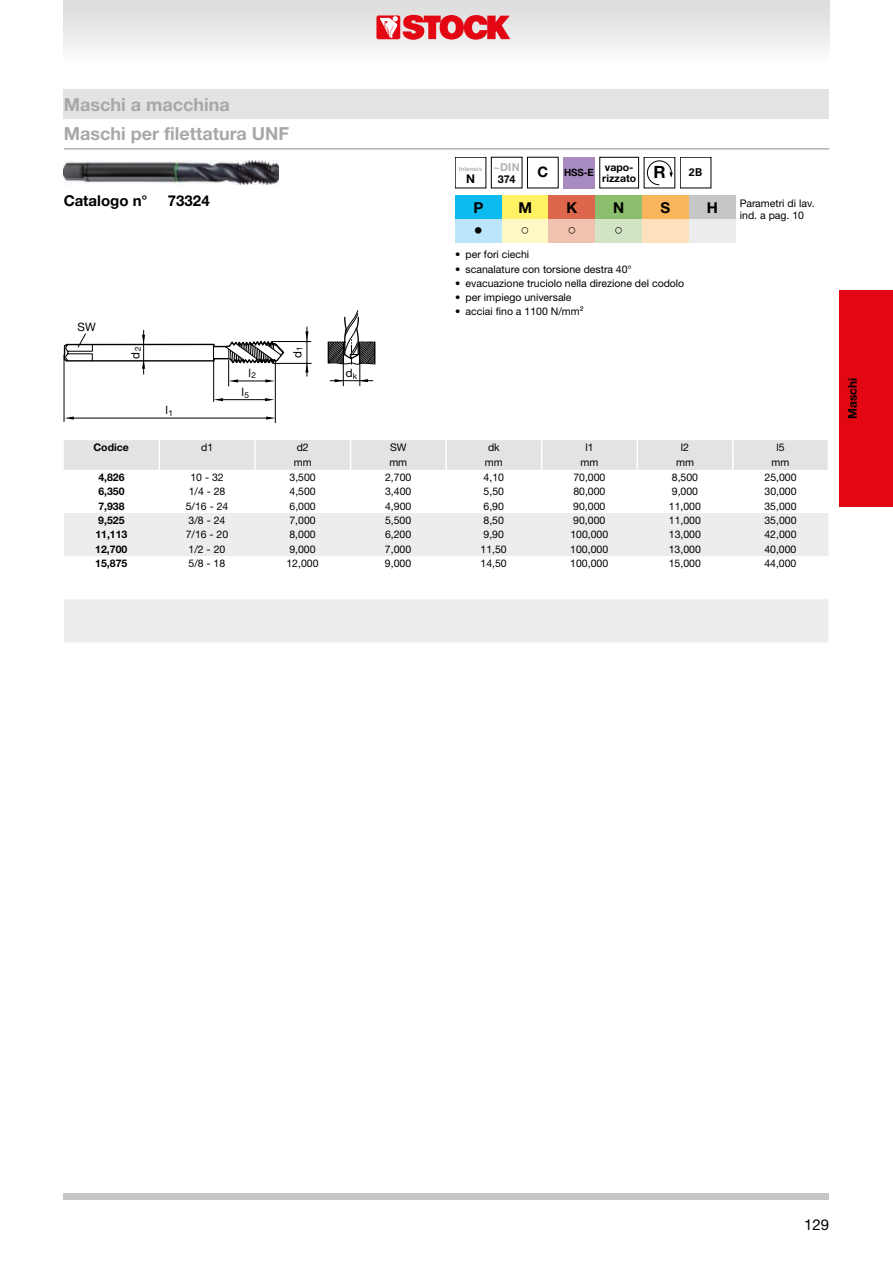
<style>
.page{position:relative;width:893px;height:1263px;background:#fff}
.page>*{position:absolute;margin:0;border:0;box-sizing:border-box;transform-origin:0 0}
.t1{font:700 18px/29.4px "Helvetica Neue LTW1 G";color:#a8a8a7}
.t2{font:700 15px "Helvetica Neue LTW1 G";color:#000}
.t3{font:15px "Helvetica Neue LTW1 G";color:#000}
.t4{font:15px "GUE Symbol";color:#000}
.t5{font:700 12px "Helvetica Neue LTW1 G";color:#000}
.t6{font:11.55px "Helvetica Neue LTW1 G";color:#000}
.t7{font:700 10.8px "Helvetica Neue LTW1 G";color:#b3b2b2}
.t8{font:700 10.8px "Helvetica Neue LTW1 G";color:#000}
.t9{font:700 10.8px "Univers LT";color:#000}
.t10{font:10.5px/12px "Helvetica Neue LTW1 G";color:#000}
.t11{font:700 10.5px/11.2px "Helvetica Neue LTW1 G";color:#000}
.t12{font:700 10.05px "Helvetica Neue LTW1 G";color:#000}
.t13{font:700 6px "Helvetica Neue LTW1 G";letter-spacing:.02em;color:#b3b2b2}
.s1{font-size:14.4px}
</style>
<div class="page">
<div style="left:64px;top:0;width:765px;height:64px;background:linear-gradient(to bottom,#dadada,#fcfcfc)"></div>
<div style="left:376px;top:15px;width:24px;height:24px;background:#e30613;border-radius:2px"></div>
<svg style="left:380px;top:15px;width:130px;height:25px;background:#e65961"></svg>
<div style="left:64px;top:1193px;width:765px;height:6px;background:#c6c6c6"></div>
<svg style="left:64px;top:513px;width:764px;height:129px;fill:#ededed"></svg>
<div style="left:64px;top:440px;width:764px;height:30px;background:#e3e3e3"></div>
<div style="left:64px;top:89px;width:765px;height:30px;background:#e3e3e3"></div>
<div style="left:455px;top:196px;width:47px;height:23px;background:#0bbbef"></div>
<div style="left:502px;top:196px;width:47px;height:23px;background:#fff265"></div>
<div style="left:549px;top:196px;width:46px;height:23px;background:#dc674c"></div>
<div style="left:595px;top:196px;width:47px;height:23px;background:#8bbe6d"></div>
<div style="left:642px;top:196px;width:47px;height:23px;background:#f9b55c"></div>
<div style="left:689px;top:196px;width:47px;height:23px;background:#c6c6c6"></div>
<div style="left:455px;top:219px;width:47px;height:23px;background:#bce4fa"></div>
<div style="left:502px;top:219px;width:47px;height:23px;background:#fff9c7"></div>
<div style="left:549px;top:219px;width:46px;height:23px;background:#f1c2af"></div>
<div style="left:595px;top:219px;width:47px;height:23px;background:#d2e4c4"></div>
<div style="left:642px;top:219px;width:47px;height:23px;background:#fee0bc"></div>
<div style="left:689px;top:219px;width:47px;height:23px;background:#ededed"></div>
<hr style="left:64px;top:148px;width:104px;height:2px;background:#b3b2b2">
<hr style="left:168px;top:148px;width:277px;height:2px;background:#b3b2b2">
<svg style="left:445px;top:148px;width:10px;height:2px"></svg>
<hr style="left:455px;top:148px;width:47px;height:2px;background:#b3b2b2">
<hr style="left:502px;top:148px;width:47px;height:2px;background:#b3b2b2">
<hr style="left:549px;top:148px;width:46px;height:2px;background:#b3b2b2">
<hr style="left:595px;top:148px;width:47px;height:2px;background:#b3b2b2">
<hr style="left:642px;top:148px;width:47px;height:2px;background:#b3b2b2">
<hr style="left:689px;top:148px;width:47px;height:2px;background:#b3b2b2">
<hr style="left:736px;top:148px;width:93px;height:2px;background:#b3b2b2">
<img style="left:64px;top:161px;width:214px;height:23px">
<div style="left:563px;top:157px;width:31px;height:31px;background:#a78ac0"></div>
<div style="left:600px;top:157px;width:39px;height:31px;border:1px solid #000"></div>
<svg style="left:647px;top:160px;width:26px;height:26px"></svg>
<svg style="left:305px;top:331px;width:2px;height:10px"></svg>
<svg style="left:266px;top:416px;width:9px;height:4px"></svg>
<svg style="left:65px;top:416px;width:9px;height:4px"></svg>
<hr style="left:272px;top:341px;width:39px;height:1px;background:#000">
<hr style="left:272px;top:363px;width:40px;height:1px;background:#000">
<hr style="left:307px;top:327px;width:1px;height:50px;background:#000">
<hr style="left:275px;top:360px;width:1px;height:63px;background:#000">
<hr style="left:70px;top:418px;width:200px;height:1px;background:#000">
<hr style="left:64px;top:355px;width:1px;height:67px;background:#000">
<hr style="left:143px;top:330px;width:1px;height:44px;background:#000">
<svg style="left:64px;top:333px;width:222px;height:53px"></svg>
<svg style="left:328px;top:310px;width:47px;height:76px"></svg>
<hr style="left:330px;top:380px;width:43px;height:1px;background:#000">
<svg style="left:214px;top:398px;width:9px;height:3px"></svg>
<hr style="left:213px;top:360px;width:1px;height:42px;background:#000">
<svg style="left:265px;top:398px;width:9px;height:3px"></svg>
<hr style="left:219px;top:399px;width:50px;height:1px;background:#000">
<div style="left:840px;top:290px;width:53px;height:217px;background:#e30613"></div>
<h1 class="t1" style="left:64px;top:89px;width:227px">Maschi a macchina<br>Maschi per filettatura UNF</h1>
<h2 class="t2" style="left:64px;top:192px;width:85px">Catalogo n°</h2>
<h2 class="t2" style="left:168px;top:192px;width:43px">73324</h2>
<p class="t6" style="left:78px;top:320px;width:20px">SW</p>
<p class="t6" style="left:128px;top:359px;width:13px;rotate:-90deg">d<sub>2</sub></p>
<p class="t6" style="left:290px;top:358px;width:13px;rotate:-90deg">d<sub>1</sub></p>
<p class="t13" style="left:459px;top:165px;width:25px">Intensiv</p>
<p class="t5" style="left:466px;top:171px;width:10px">N</p>
<p class="t7" style="left:493px;top:160px;width:28px">~DIN</p>
<p class="t8" style="left:498px;top:172px;width:19px">374</p>
<p class="t12" style="left:537px;top:166px;width:58px"><span class="s1">C</span> HSS-E</p>
<p class="t11" style="left:602px;top:161px;width:65px">vapo&shy;rizzato <sup>R</sup></p>
<p class="t9" style="left:689px;top:166px;width:15px">2B</p>
<h2 class="t2" style="left:473px;top:198px;width:12px">P</h2>
<h2 class="t2" style="left:518px;top:198px;width:15px">M</h2>
<h2 class="t2" style="left:566px;top:198px;width:12px">K</h2>
<h2 class="t2" style="left:613px;top:198px;width:13px">N</h2>
<h2 class="t2" style="left:661px;top:198px;width:11px">S</h2>
<h2 class="t2" style="left:707px;top:198px;width:13px">H</h2>
<p class="t10" style="left:740px;top:198px;width:76px">Parametri di lav. ind. a pag. 10</p>
<h2 class="t4" style="left:474px;top:222px;width:10px">●</h2>
<p class="t10" style="left:455px;top:249px;width:76px">• per fori ciechi</p>
<p class="t10" style="left:455px;top:263px;width:178px">• scanalature con torsione destra 40°</p>
<p class="t10" style="left:455px;top:277px;width:231px">• evacuazione truciolo nella direzione del codolo</p>
<p class="t10" style="left:455px;top:291px;width:118px">• per impiego universale</p>
<p class="t10" style="left:455px;top:305px;width:130px">• acciai fino a 1100 N/mm²</p>
<p class="t6" style="left:165px;top:403px;width:9px">l<sub>1</sub></p>
<p class="t6" style="left:248px;top:366px;width:9px">l<sub>2</sub></p>
<p class="t6" style="left:346px;top:366px;width:13px">d<sub>k</sub></p>
<p class="t6" style="left:241px;top:385px;width:9px">l<sub>5</sub></p>
<p class="t5" style="left:845px;top:419px;width:43px;rotate:-90deg">Maschi</p>
<p class="t11" style="left:94px;top:442px;width:37px">Codice</p>
<p class="t10" style="left:201px;top:441px;width:14px">d1</p>
<p class="t10" style="left:297px;top:441px;width:14px">d2</p>
<p class="t10" style="left:390px;top:441px;width:18px">SW</p>
<p class="t10" style="left:488px;top:441px;width:13px">dk</p>
<p class="t10" style="left:585px;top:441px;width:10px">l1</p>
<p class="t10" style="left:681px;top:441px;width:10px">l2</p>
<p class="t10" style="left:776px;top:441px;width:10px">l5</p>
<p class="t10" style="left:294px;top:456px;width:19px">mm</p>
<p class="t10" style="left:389px;top:456px;width:19px">mm</p>
<p class="t10" style="left:485px;top:456px;width:19px">mm</p>
<p class="t10" style="left:580px;top:456px;width:19px">mm</p>
<p class="t10" style="left:676px;top:456px;width:19px">mm</p>
<p class="t10" style="left:772px;top:456px;width:19px">mm</p>
<p class="t11" style="left:98px;top:471px;width:28px">4,826</p>
<p class="t10" style="left:190px;top:471px;width:35px">10 - 32</p>
<p class="t10" style="left:290px;top:471px;width:28px">3,500</p>
<p class="t10" style="left:385px;top:471px;width:28px">2,700</p>
<p class="t10" style="left:484px;top:471px;width:22px">4,10</p>
<p class="t10" style="left:573px;top:471px;width:34px">70,000</p>
<p class="t10" style="left:672px;top:471px;width:28px">8,500</p>
<p class="t10" style="left:764px;top:471px;width:34px">25,000</p>
<p class="t11" style="left:98px;top:486px;width:28px">6,350</p>
<p class="t10" style="left:189px;top:485px;width:38px">1/4 - 28</p>
<p class="t10" style="left:289px;top:485px;width:28px">4,500</p>
<p class="t10" style="left:385px;top:485px;width:28px">3,400</p>
<p class="t10" style="left:484px;top:485px;width:22px">5,50</p>
<p class="t10" style="left:573px;top:485px;width:34px">80,000</p>
<p class="t10" style="left:672px;top:485px;width:28px">9,000</p>
<p class="t10" style="left:764px;top:485px;width:34px">30,000</p>
<p class="t11" style="left:98px;top:500px;width:28px">7,938</p>
<p class="t10" style="left:186px;top:500px;width:44px">5/16 - 24</p>
<p class="t10" style="left:289px;top:500px;width:28px">6,000</p>
<p class="t10" style="left:385px;top:500px;width:28px">4,900</p>
<p class="t10" style="left:484px;top:500px;width:22px">6,90</p>
<p class="t10" style="left:573px;top:500px;width:34px">90,000</p>
<p class="t10" style="left:669px;top:500px;width:34px">11,000</p>
<p class="t10" style="left:764px;top:500px;width:34px">35,000</p>
<p class="t11" style="left:98px;top:514px;width:28px">9,525</p>
<p class="t10" style="left:189px;top:514px;width:38px">3/8 - 24</p>
<p class="t10" style="left:289px;top:514px;width:28px">7,000</p>
<p class="t10" style="left:385px;top:514px;width:28px">5,500</p>
<p class="t10" style="left:483px;top:514px;width:22px">8,50</p>
<p class="t10" style="left:573px;top:514px;width:34px">90,000</p>
<p class="t10" style="left:669px;top:514px;width:34px">11,000</p>
<p class="t10" style="left:764px;top:514px;width:34px">35,000</p>
<p class="t11" style="left:95px;top:529px;width:34px">11,113</p>
<p class="t10" style="left:186px;top:528px;width:44px">7/16 - 20</p>
<p class="t10" style="left:289px;top:528px;width:28px">8,000</p>
<p class="t10" style="left:385px;top:528px;width:28px">6,200</p>
<p class="t10" style="left:483px;top:528px;width:22px">9,90</p>
<p class="t10" style="left:570px;top:528px;width:39px">100,000</p>
<p class="t10" style="left:669px;top:528px;width:34px">13,000</p>
<p class="t10" style="left:764px;top:528px;width:34px">42,000</p>
<p class="t11" style="left:95px;top:543px;width:34px">12,700</p>
<p class="t10" style="left:189px;top:543px;width:38px">1/2 - 20</p>
<p class="t10" style="left:289px;top:543px;width:28px">9,000</p>
<p class="t10" style="left:385px;top:543px;width:28px">7,000</p>
<p class="t10" style="left:481px;top:543px;width:28px">11,50</p>
<p class="t10" style="left:570px;top:543px;width:39px">100,000</p>
<p class="t10" style="left:669px;top:543px;width:34px">13,000</p>
<p class="t10" style="left:764px;top:543px;width:34px">40,000</p>
<p class="t11" style="left:95px;top:558px;width:34px">15,875</p>
<p class="t10" style="left:189px;top:557px;width:38px">5/8 - 18</p>
<p class="t10" style="left:286px;top:557px;width:34px">12,000</p>
<p class="t10" style="left:385px;top:557px;width:28px">9,000</p>
<p class="t10" style="left:480px;top:557px;width:28px">14,50</p>
<p class="t10" style="left:570px;top:557px;width:39px">100,000</p>
<p class="t10" style="left:669px;top:557px;width:34px">15,000</p>
<p class="t10" style="left:764px;top:557px;width:34px">44,000</p>
<h2 class="t3" style="left:804px;top:1215px;width:27px">129</h2>
</div>
